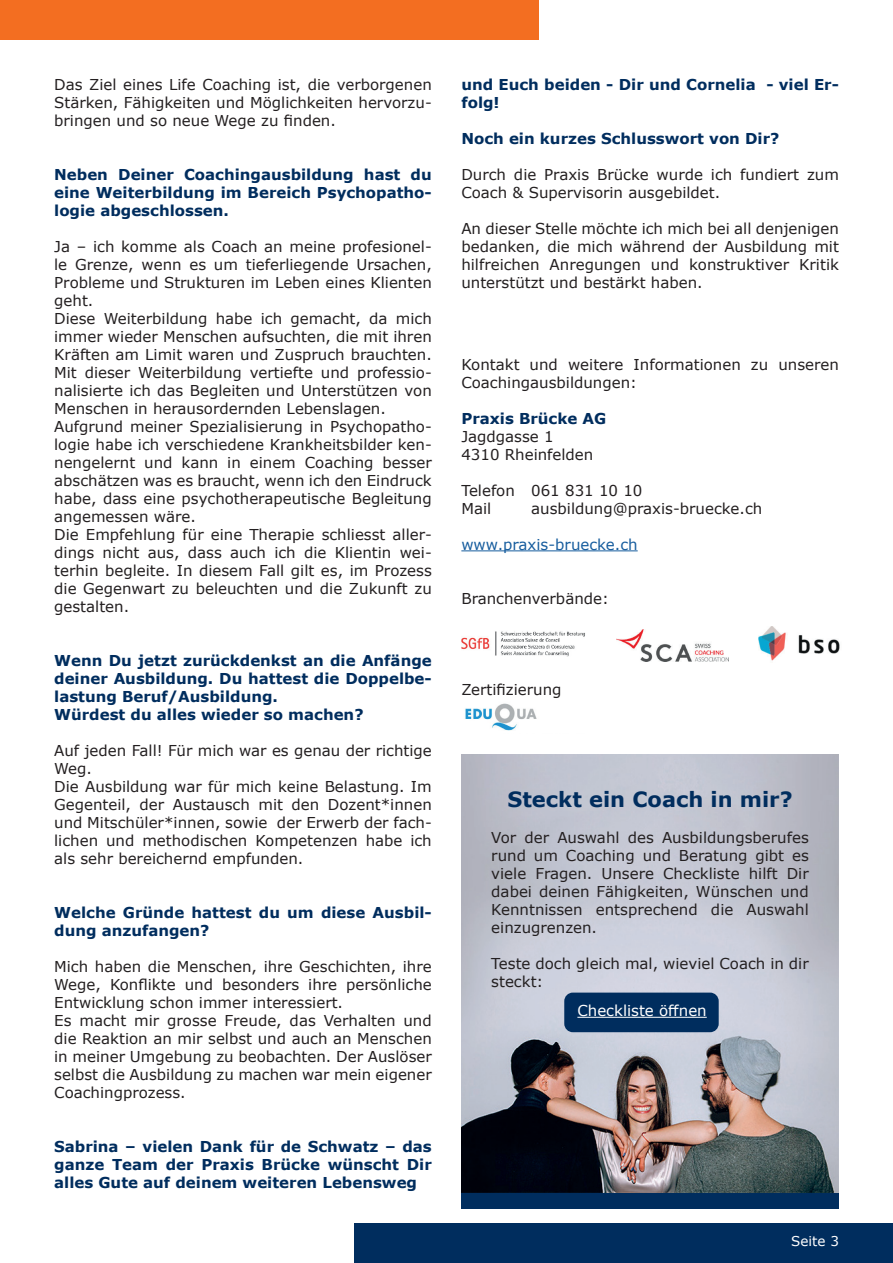
<style>
.page{position:relative;width:893px;height:1263px;background:#fff}
.page>*{position:absolute;margin:0;border:0;box-sizing:border-box;transform-origin:0 0}
.t1{font:700 21px "Verdana";color:#002d5e}
.t2{font:15px/18px "Verdana";color:#231f20}
.t3{font:700 15px/18px "Verdana";color:#002d5e}
.t4{font:15px "Verdana";color:#175d9e}
.t5{font:15px "Verdana";color:#fff}
.t6{font:13.5px "Verdana";color:#fff}
</style>
<div class="page">
<div style="left:461px;top:754px;width:378px;height:455px;background:#002d5e"></div>
<img style="left:461px;top:754px;width:378px;height:439px">
<div style="left:0;top:0;width:539px;height:40px;background:#f36e21"></div>
<div style="left:354px;top:1223px;width:539px;height:40px;background:#002d5e"></div>
<hr style="left:461px;top:550px;width:177px;height:1px;background:#175d9e">
<img style="left:617px;top:629px;width:111px;height:32px">
<img style="left:461px;top:631px;width:124px;height:26px">
<img style="left:758px;top:627px;width:82px;height:34px">
<img style="left:465px;top:703px;width:72px;height:28px">
<div style="left:564px;top:992px;width:155px;height:40px;background:#002d5e;border-radius:9px"></div>
<hr style="left:577px;top:1017px;width:130px;height:1px;background:#fff">
<p class="t2" style="left:54px;top:75px;width:379px;text-align:justify">Das Ziel eines Life Coaching ist, die verborgenen Stärken, Fähigkeiten und Möglichkeiten hervorzu&shy;bringen und so neue Wege zu finden.</p>
<p class="t3" style="left:54px;top:165px;width:379px;text-align:justify">Neben Deiner Coachingausbildung hast du eine Weiterbildung im Bereich Psychopatho&shy;logie abgeschlossen.</p>
<p class="t2" style="left:54px;top:237px;width:379px">Ja – ich komme als Coach an meine profesionel&shy;le Grenze, wenn es um tieferliegende Ursachen, Probleme und Strukturen im Leben eines Klienten geht.<br>Diese Weiterbildung habe ich gemacht, da mich immer wieder Menschen aufsuchten, die mit ihren Kräften am Limit waren und Zuspruch brauchten.<br>Mit dieser Weiterbildung vertiefte und professio&shy;nalisierte ich das Begleiten und Unterstützen von Menschen in herausordernden Lebenslagen.<br>Aufgrund meiner Spezialisierung in Psychopatho&shy;logie habe ich verschiedene Krankheitsbilder ken&shy;nengelernt und kann in einem Coaching besser abschätzen was es braucht, wenn ich den Eindruck habe, dass eine psychotherapeutische Begleitung angemessen wäre.<br>Die Empfehlung für eine Therapie schliesst aller&shy;dings nicht aus, dass auch ich die Klientin wei&shy;terhin begleite. In diesem Fall gilt es, im Prozess die Gegenwart zu beleuchten und die Zukunft zu gestalten.</p>
<p class="t3" style="left:54px;top:651px;width:379px">Wenn Du jetzt zurückdenkst an die Anfänge deiner Ausbildung. Du hattest die Doppelbe&shy;lastung Beruf/Ausbildung.<br>Würdest du alles wieder so machen?</p>
<p class="t2" style="left:54px;top:741px;width:379px">Auf jeden Fall! Für mich war es genau der richtige Weg.<br>Die Ausbildung war für mich keine Belastung. Im Gegenteil, der Austausch mit den Dozent*innen und Mitschüler*innen, sowie der Erwerb der fach&shy;lichen und methodischen Kompetenzen habe ich als sehr bereichernd empfunden.</p>
<p class="t3" style="left:54px;top:903px;width:379px">Welche Gründe hattest du um diese Ausbil&shy;dung anzufangen?</p>
<p class="t2" style="left:54px;top:957px;width:379px">Mich haben die Menschen, ihre Geschichten, ihre Wege, Konflikte und besonders ihre persönliche Entwicklung schon immer interessiert.<br>Es macht mir grosse Freude, das Verhalten und die Reaktion an mir selbst und auch an Menschen in meiner Umgebung zu beobachten. Der Auslöser selbst die Ausbildung zu machen war mein eigener Coachingprozess.</p>
<p class="t3" style="left:54px;top:1137px;width:379px;text-align:justify">Sabrina – vielen Dank für de Schwatz – das ganze Team der Praxis Brücke wünscht Dir alles Gute auf deinem weiteren Lebensweg</p>
<p class="t3" style="left:461px;top:75px;width:379px">und Euch beiden - Dir und Cornelia - viel Er&shy;folg!</p>
<p class="t3" style="left:461px;top:129px;width:320px">Noch ein kurzes Schlusswort von Dir?</p>
<p class="t2" style="left:461px;top:165px;width:379px">Durch die Praxis Brücke wurde ich fundiert zum<br>Coach &amp; Supervisorin ausgebildet.</p>
<p class="t2" style="left:461px;top:219px;width:379px;text-align:justify">An dieser Stelle möchte ich mich bei all denjenigen bedanken, die mich während der Ausbildung mit hilfreichen Anregungen und konstruktiver Kritik unterstützt und bestärkt haben.</p>
<p class="t2" style="left:461px;top:355px;width:379px">Kontakt und weitere Informationen zu unseren<br>Coachingausbildungen:</p>
<p class="t3" style="left:461px;top:409px;width:147px">Praxis Brücke AG</p>
<p class="t2" style="left:461px;top:427px;width:134px">Jagdgasse 1<br>4310 Rheinfelden</p>
<p class="t2" style="left:461px;top:481px;width:183px">Telefon 061 831 10 10<br>Mail</p>
<p class="t2" style="left:531px;top:499px;width:233px">ausbildung@praxis-bruecke.ch</p>
<p class="t4" style="left:461px;top:534px;width:178px">www.praxis-bruecke.ch</p>
<p class="t2" style="left:461px;top:589px;width:149px">Branchenverbände:</p>
<p class="t2" style="left:461px;top:680px;width:102px">Zertifizierung</p>
<h1 class="t1" style="left:507px;top:784px;width:287px">Steckt ein Coach in mir?</h1>
<p class="t2" style="left:491px;top:828px;width:319px;text-align:justify">Vor der Auswahl des Ausbildungsberufes rund um Coaching und Beratung gibt es viele Fragen. Unsere Checkliste hilft Dir dabei deinen Fähigkeiten, Wünschen und Kenntnissen entsprechend die Auswahl einzugrenzen.</p>
<p class="t2" style="left:491px;top:954px;width:319px">Teste doch gleich mal, wieviel Coach in dir steckt:</p>
<p class="t5" style="left:577px;top:1000px;width:131px">Checkliste öffnen</p>
<p class="t6" style="left:791px;top:1231px;width:49px">Seite 3</p>
</div>
